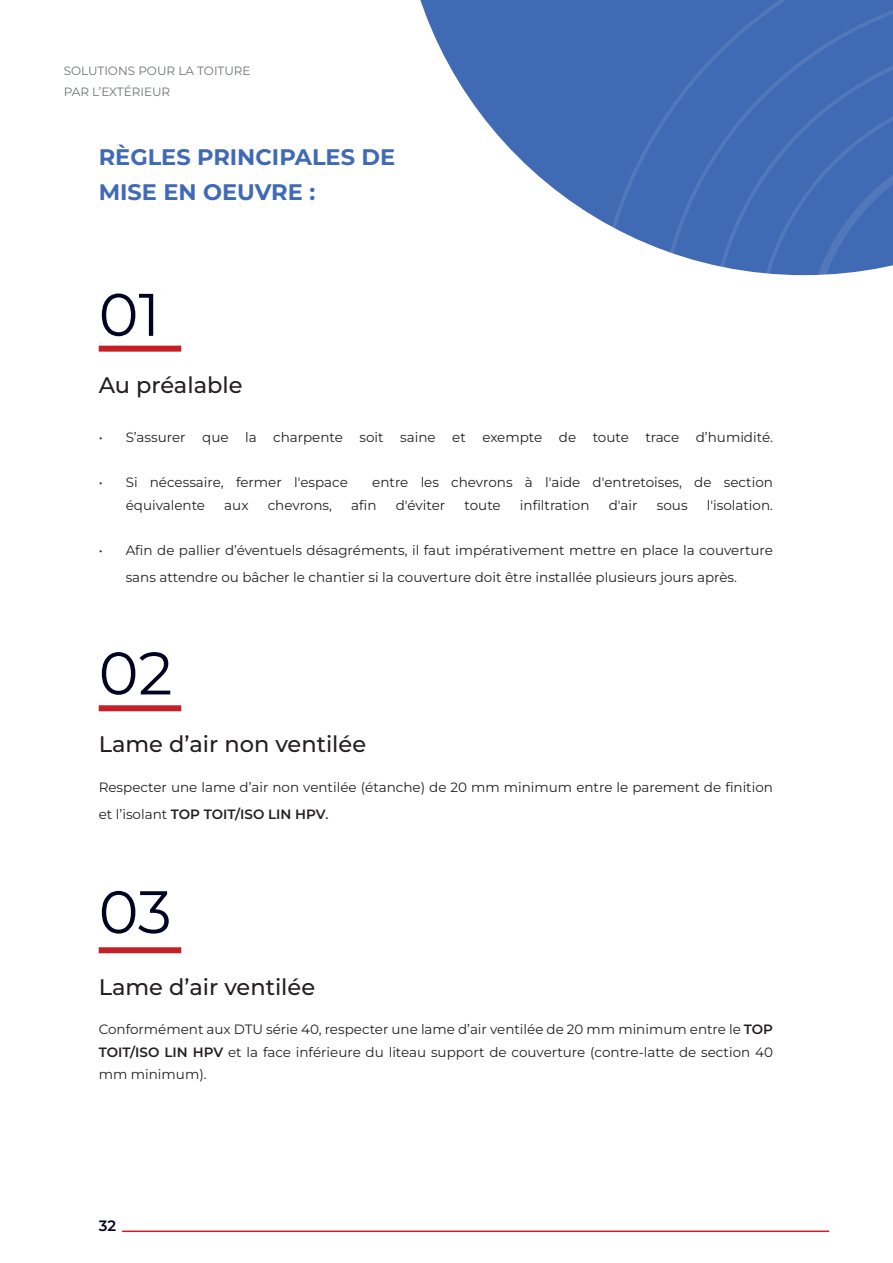
<style>
.page{position:relative;width:893px;height:1263px;background:#fff}
.page>*{position:absolute;margin:0;border:0;box-sizing:border-box;transform-origin:0 0}
.t1{font:60px "Montserrat";color:#000420}
.t2{font:500 22.5px "Montserrat";color:#231f20}
.t3{font:700 22.5px/34.5px "Montserrat";color:#406ab4}
.t4{font:600 15px "Montserrat";color:#000420}
.t5{font:13.5px/27px "Montserrat";color:#231f20}
.t6{font:12px/20.4px "Montserrat";color:#707475}
.s1{font-weight:600}
.s2{font-weight:500}
</style>
<div class="page">
<hr style="left:122px;top:1230px;width:707px;height:2px;background:#c42028">
<svg style="left:420px;top:0;width:174px;height:217px;fill:#406ab4"></svg>
<svg style="left:594px;top:0;width:299px;height:275px;background:#4a72b8"></svg>
<div style="left:99px;top:346px;width:82px;height:6px;background:#c42028"></div>
<div style="left:99px;top:705px;width:82px;height:6px;background:#c42028"></div>
<div style="left:99px;top:947px;width:82px;height:6px;background:#c42028"></div>
<p class="t6" style="left:64px;top:61px;width:188px">SOLUTIONS POUR LA TOITURE<br>PAR L’EXTÉRIEUR</p>
<h2 class="t3" style="left:99px;top:139px;width:298px">RÈGLES PRINCIPALES DE<br>MISE EN OEUVRE :</h2>
<h1 class="t1" style="left:99px;top:273px;width:63px">01</h1>
<h2 class="t2" style="left:99px;top:369px;width:145px">Au préalable</h2>
<p class="t5" style="left:99px;top:423px;width:676px">• S’assurer que la charpente soit saine et exempte de toute trace d’humidité.</p>
<p class="t5" style="left:99px;top:468px;width:251px">• Si nécessaire, fermer l'espace</p>
<p class="t5" style="left:372px;top:468px;width:402px">entre les chevrons à l'aide d'entretoises, de section</p>
<p class="t5" style="left:126px;top:491px;width:81px">équivalente</p>
<p class="t5" style="left:224px;top:491px;width:26px">aux</p>
<p class="t5" style="left:268px;top:491px;width:66px">chevrons,</p>
<p class="t5" style="left:351px;top:491px;width:27px">afin</p>
<p class="t5" style="left:396px;top:491px;width:51px">d'éviter</p>
<p class="t5" style="left:465px;top:491px;width:38px">toute</p>
<p class="t5" style="left:520px;top:491px;width:71px">infiltration</p>
<p class="t5" style="left:609px;top:491px;width:30px">d'air</p>
<p class="t5" style="left:657px;top:491px;width:32px">sous</p>
<p class="t5" style="left:707px;top:491px;width:68px">l'isolation.</p>
<p class="t5" style="left:126px;top:536px;width:649px;text-indent:-27px">• Afin de pallier d’éventuels désagréments, il faut impérativement mettre en place la couverture sans attendre ou bâcher le chantier si la couverture doit être installée plusieurs jours après.</p>
<h1 class="t1" style="left:99px;top:632px;width:75px">02</h1>
<h2 class="t2" style="left:99px;top:729px;width:269px">Lame d’air non ventilée</h2>
<p class="t5" style="left:99px;top:773px;width:676px">Respecter une lame d’air non ventilée (étanche) de 20 mm minimum entre le parement de finition et l’isolant <span class="s1">TOP TOIT/ISO LIN HPV</span><span class="s2">.</span></p>
<h1 class="t1" style="left:99px;top:871px;width:74px">03</h1>
<h2 class="t2" style="left:99px;top:971px;width:218px">Lame d’air ventilée</h2>
<p class="t5" style="left:99px;top:1018px;width:676px;line-height:22.5px;text-align:justify">Conformément aux DTU série 40, respecter une lame d’air ventilée de 20 mm minimum entre le <span class="s1">TOP TOIT/ISO LIN HPV</span> et la face inférieure du liteau support de couverture (contre-latte de section 40 mm minimum).</p>
<p class="t4" style="left:99px;top:1215px;width:19px">32</p>
</div>
